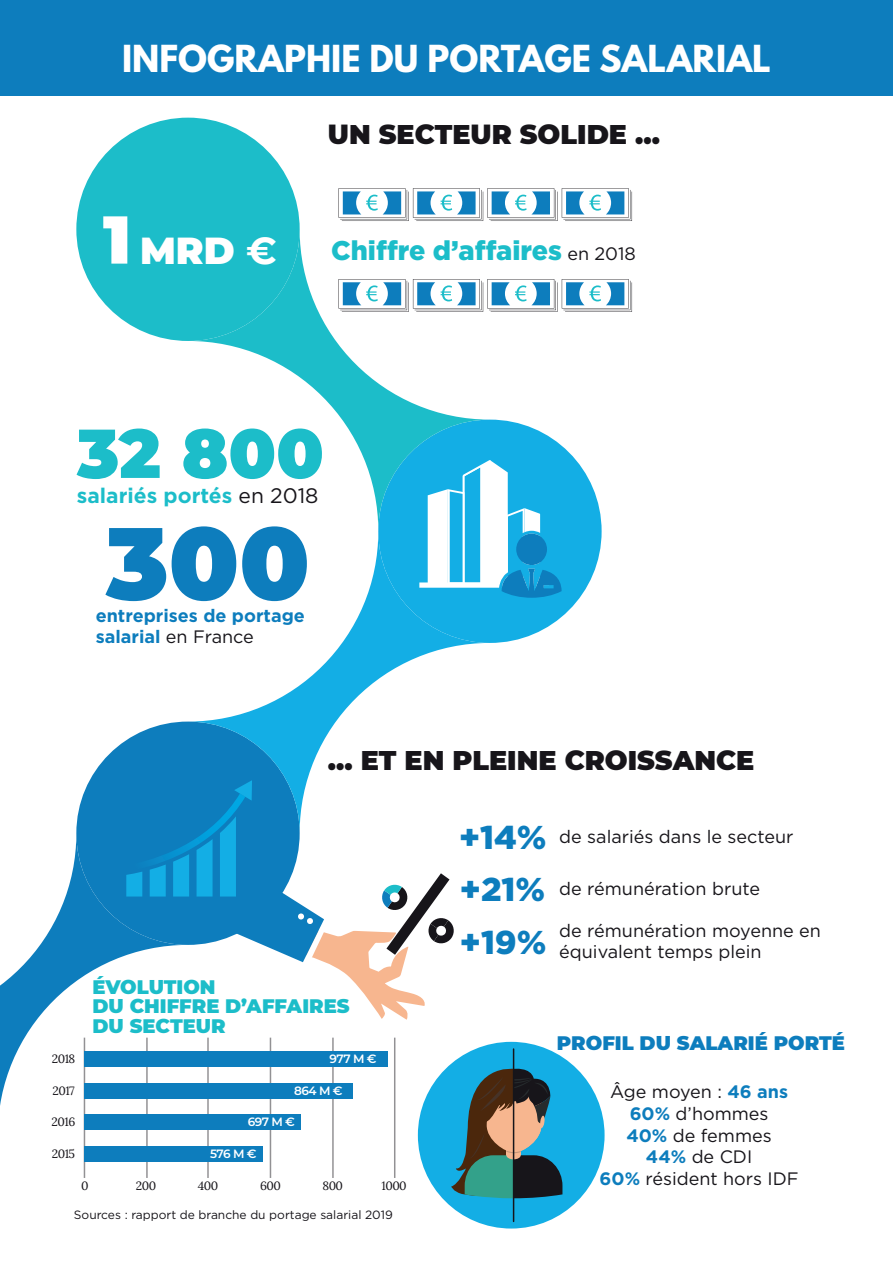
<style>
.page{position:relative;width:893px;height:1263px;background:#fff}
.page>*{position:absolute;margin:0;border:0;box-sizing:border-box;transform-origin:0 0}
.t1{font:900 102px "Montserrat";color:#0d7dbd}
.t2{font:900 69px "Montserrat";color:#1cbdc9}
.t3{font:900 37.5px "Montserrat";color:#fff}
.t4{font:700 33px "League Spartan";color:#fff}
.t5{font:900 33px "Gotham";color:#0d7dbd}
.t6{font:900 27px "Montserrat";color:#17151a}
.t7{font:900 27px "Gotham";color:#1cbdc9}
.t8{font:700 21px "Gotham";color:#1cbdc9}
.t9{font:900 19.5px "Montserrat";color:#1cbdc9}
.t10{font:900 19.5px "Montserrat";color:#0d7dbd}
.t11{font:18px "Gotham";color:#17151a}
.t12{font:700 18px/21.6px "Gotham";color:#0d7dbd}
.t13{font:12px "Gotham";color:#17151a}
.t14{font:12px "Lora";letter-spacing:-.04em;color:#17151a}
.t15{font:600 12px "Montserrat";letter-spacing:-.045em;color:#fff}
.s1{font-size:67.5px}
.s2{font-weight:700}
.s3{font-weight:400;font-size:18px;color:#17151a}
.s4{font-weight:400;color:#17151a}
.s5{font-weight:700;color:#0d7dbd}
</style>
<div class="page">
<div style="left:76px;top:118px;width:224px;height:223px;background:#1cbdc9;border-radius:50%"></div>
<div style="left:378px;top:420px;width:224px;height:223px;background:#13aee5;border-radius:50%"></div>
<div style="left:76px;top:721px;width:224px;height:224px;background:#0d7dbd;border-radius:50%"></div>
<svg style="left:188px;top:531px;width:302px;height:302px"></svg>
<div style="left:418px;top:1042px;width:187px;height:186px;background:#13aee5;border-radius:50%"></div>
<svg style="left:188px;top:229px;width:302px;height:302px"></svg>
<svg style="left:0;top:833px;width:188px;height:302px"></svg>
<svg style="left:451px;top:1062px;width:111px;height:136px"></svg>
<hr style="left:513px;top:1049px;width:1px;height:172px;background:#16151a">
<hr style="left:84px;top:1038px;width:1px;height:140px;background:#17151a">
<hr style="left:146px;top:1038px;width:2px;height:140px;background:#17151a">
<hr style="left:207px;top:1038px;width:2px;height:140px;background:#17151a">
<hr style="left:270px;top:1038px;width:1px;height:140px;background:#17151a">
<hr style="left:332px;top:1038px;width:2px;height:140px;background:#17151a">
<hr style="left:394px;top:1038px;width:1px;height:140px;background:#17151a">
<div style="left:84px;top:1051px;width:303px;height:16px;background:#0d7dbd"></div>
<div style="left:84px;top:1083px;width:269px;height:15px;background:#0d7dbd"></div>
<div style="left:84px;top:1114px;width:217px;height:16px;background:#0d7dbd"></div>
<div style="left:84px;top:1146px;width:179px;height:16px;background:#0d7dbd"></div>
<svg style="left:595px;top:1101px;width:10px;height:76px"></svg>
<svg style="left:126px;top:780px;width:347px;height:240px"></svg>
<svg style="left:419px;top:460px;width:143px;height:138px"></svg>
<div style="left:0;top:0;width:893px;height:96px;background:#0d7dbd"></div>
<svg style="left:338px;top:279px;width:294px;height:33px"></svg>
<svg style="left:338px;top:188px;width:294px;height:33px"></svg>
<p class="t4" style="left:122px;top:33px;width:650px">INFOGRAPHIE DU PORTAGE SALARIAL</p>
<p class="t3" style="left:103px;top:222px;width:175px"><span class="s1">1</span> MRD <span class="s2">€</span></p>
<p class="t6" style="left:328px;top:115px;width:333px">UN SECTEUR SOLIDE ...</p>
<p class="t7" style="left:331px;top:232px;width:306px">Chiffre d’affaires <span class="s3">en 2018</span></p>
<p class="t2" style="left:77px;top:402px;width:248px">32 800</p>
<p class="t8" style="left:77px;top:482px;width:243px">salariés portés <span class="s4">en 2018</span></p>
<p class="t1" style="left:106px;top:487px;width:205px">300</p>
<p class="t12" style="left:96px;top:604px;width:211px">entreprises de portage salarial <span class="s4">en France</span></p>
<p class="t6" style="left:328px;top:740px;width:428px">... ET EN PLEINE CROISSANCE</p>
<p class="t5" style="left:459px;top:815px;width:89px">+14%</p>
<p class="t5" style="left:460px;top:867px;width:87px">+21%</p>
<p class="t5" style="left:460px;top:919px;width:88px">+19%</p>
<p class="t11" style="left:559px;top:825px;width:236px">de salariés dans le secteur</p>
<p class="t11" style="left:559px;top:877px;width:202px">de rémunération brute</p>
<p class="t11" style="left:559px;top:919px;width:263px">de rémunération moyenne en</p>
<p class="t11" style="left:559px;top:940px;width:204px">équivalent temps plein</p>
<p class="t9" style="left:92px;top:972px;width:125px">ÉVOLUTION</p>
<p class="t9" style="left:92px;top:992px;width:259px">DU CHIFFRE D’AFFAIRES</p>
<p class="t9" style="left:92px;top:1011px;width:135px">DU SECTEUR</p>
<p class="t14" style="left:52px;top:1051px;width:25px">2018</p>
<p class="t15" style="left:330px;top:1050px;width:49px">977 M €</p>
<p class="t14" style="left:52px;top:1083px;width:24px">2017</p>
<p class="t15" style="left:294px;top:1082px;width:50px">864 M €</p>
<p class="t14" style="left:52px;top:1114px;width:25px">2016</p>
<p class="t15" style="left:248px;top:1113px;width:49px">697 M €</p>
<p class="t14" style="left:52px;top:1146px;width:25px">2015</p>
<p class="t15" style="left:210px;top:1145px;width:48px">576 M €</p>
<p class="t14" style="left:81px;top:1178px;width:9px">0</p>
<p class="t14" style="left:322px;top:1178px;width:22px">800</p>
<p class="t14" style="left:381px;top:1178px;width:27px">1000</p>
<p class="t14" style="left:136px;top:1178px;width:22px">200</p>
<p class="t14" style="left:198px;top:1178px;width:22px">400</p>
<p class="t14" style="left:260px;top:1178px;width:22px">600</p>
<p class="t13" style="left:74px;top:1207px;width:320px">Sources : rapport de branche du portage salarial 2019</p>
<p class="t10" style="left:557px;top:1028px;width:289px">PROFIL DU SALARIÉ PORTÉ</p>
<p class="t11" style="left:610px;top:1080px;width:179px">Âge moyen : <span class="s5">46 ans</span></p>
<p class="t11" style="left:630px;top:1102px;width:140px"><span class="s5">60%</span> d’hommes</p>
<p class="t11" style="left:626px;top:1124px;width:147px"><span class="s5">40%</span> de femmes</p>
<p class="t11" style="left:646px;top:1145px;width:108px"><span class="s5">44%</span> de CDI</p>
<p class="t11" style="left:600px;top:1167px;width:201px"><span class="s5">60%</span> résident hors IDF</p>
</div>
